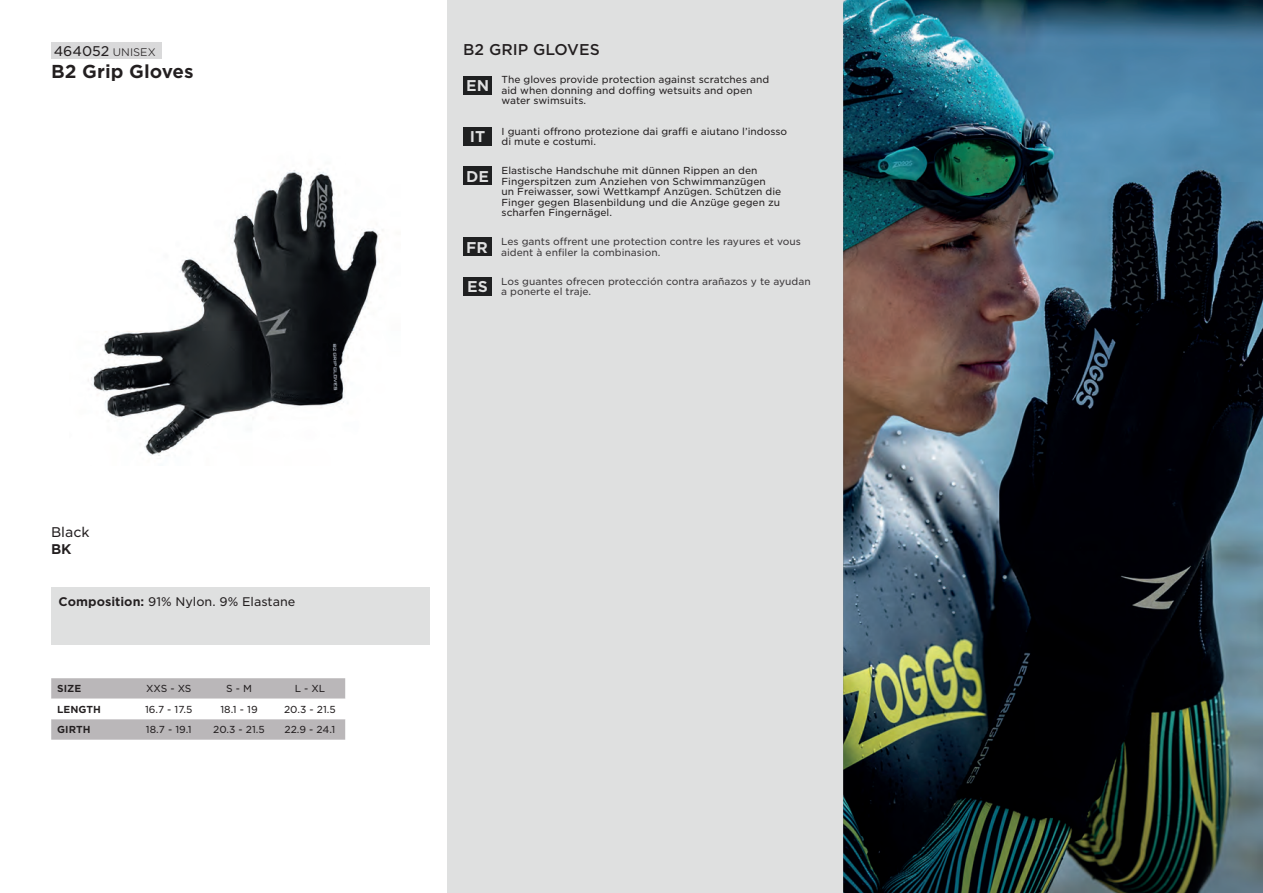
<style>
.page{position:relative;width:1263px;height:893px;background:#fff}
.page>*{position:absolute;margin:0;border:0;box-sizing:border-box;transform-origin:0 0}
.t1{font:700 18px "Gotham S Sm";color:#231f20}
.t2{font:500 15px "Gotham S Sm";color:#231f20}
.t3{font:700 15px "Gotham S Sm";color:#fff}
.t4{font:13.5px "Gotham S Sm";color:#231f20}
.t5{font:700 13.5px "Gotham S Sm";color:#231f20}
.t6{font:12px "Gotham S Sm";color:#231f20}
.t7{font:9.75px/10.5px "Gotham S Sm";color:#231f20}
.t8{font:700 9.75px "Gotham S Sm";color:#231f20}
.s1{font-weight:300;font-size:10.5px}
.s2{font-weight:700}
</style>
<div class="page">
<img style="left:88px;top:169px;width:295px;height:287px">
<div style="left:51px;top:43px;width:110px;height:16px;background:#d9d9da"></div>
<svg style="left:51px;top:678px;width:294px;height:62px"></svg>
<div style="left:51px;top:588px;width:378px;height:57px;background:#dfe0e0"></div>
<img style="left:843px;top:0;width:420px;height:893px">
<div style="left:447px;top:0;width:396px;height:893px;background:#dfe0e0"></div>
<h3 class="t4" style="left:54px;top:42px;width:103px">464052 <span class="s1">UNISEX</span></h3>
<h1 class="t1" style="left:51px;top:59px;width:144px">B2 Grip Gloves</h1>
<h3 class="t4" style="left:51px;top:523px;width:40px">Black</h3>
<h3 class="t5" style="left:51px;top:539px;width:22px">BK</h3>
<p class="t6" style="left:59px;top:594px;width:238px"><span class="s2">Composition:</span> 91% Nylon. 9% Elastane</p>
<p class="t8" style="left:57px;top:682px;width:26px">SIZE</p>
<p class="t7" style="left:146px;top:683px;width:47px">XXS - XS</p>
<p class="t7" style="left:226px;top:683px;width:27px">S - M</p>
<p class="t7" style="left:295px;top:683px;width:32px">L - XL</p>
<p class="t8" style="left:57px;top:702px;width:45px">LENGTH</p>
<p class="t7" style="left:145px;top:704px;width:49px">16.7 - 17.5</p>
<p class="t7" style="left:220px;top:704px;width:39px">18.1 - 19</p>
<p class="t7" style="left:284px;top:704px;width:53px">20.3 - 21.5</p>
<p class="t8" style="left:57px;top:723px;width:35px">GIRTH</p>
<p class="t7" style="left:146px;top:724px;width:47px">18.7 - 19.1</p>
<p class="t7" style="left:213px;top:724px;width:53px">20.3 - 21.5</p>
<p class="t7" style="left:284px;top:724px;width:52px">22.9 - 24.1</p>
<h2 class="t2" style="left:463px;top:39px;width:138px">B2 GRIP GLOVES</h2>
<h2 class="t3" style="left:466px;top:75px;width:25px">EN</h2>
<h2 class="t3" style="left:470px;top:126px;width:17px">IT</h2>
<h2 class="t3" style="left:466px;top:166px;width:24px">DE</h2>
<h2 class="t3" style="left:466px;top:237px;width:23px">FR</h2>
<h2 class="t3" style="left:467px;top:276px;width:22px">ES</h2>
<p class="t7" style="left:501px;top:74px;width:269px">The gloves provide protection against scratches and aid when donning and doffing wetsuits and open water swimsuits.</p>
<p class="t7" style="left:501px;top:126px;width:287px">I guanti offrono protezione dai graffi e aiutano l’indosso di mute e costumi.</p>
<p class="t7" style="left:501px;top:165px;width:281px">Elastische Handschuhe mit dünnen Rippen an den Fingerspitzen zum Anziehen von Schwimmanzügen<br>un Freiwasser, sowi Wettkampf Anzügen. Schützen die Finger gegen Blasenbildung und die Anzüge gegen zu scharfen Fingernägel.</p>
<p class="t7" style="left:501px;top:236px;width:301px">Les gants offrent une protection contre les rayures et vous aident à enfiler la combinasion.</p>
<p class="t7" style="left:501px;top:276px;width:311px">Los guantes ofrecen protección contra arañazos y te ayudan a ponerte el traje.</p>
</div>
